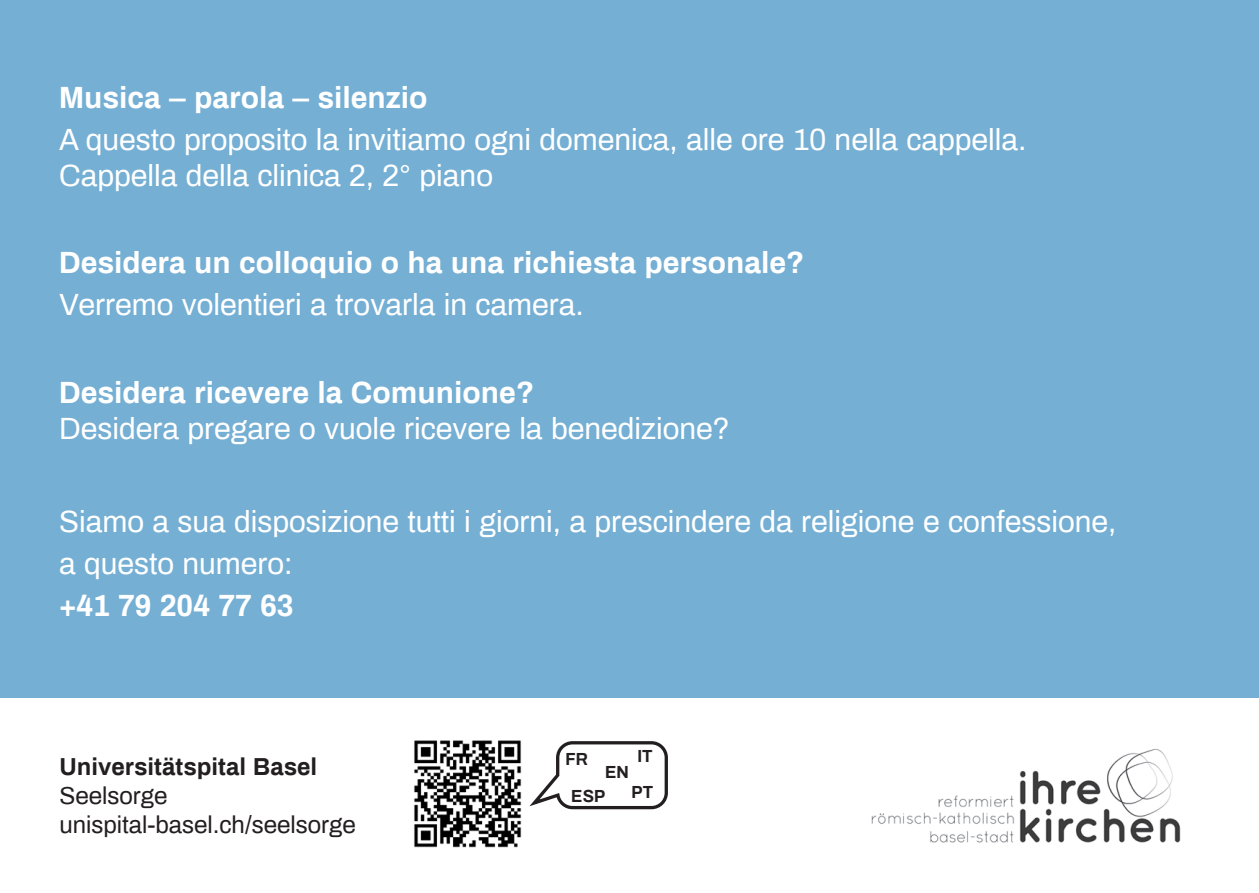
<style>
.page{position:relative;width:1259px;height:893px;background:#fff}
.page>*{position:absolute;margin:0;border:0;box-sizing:border-box;transform-origin:0 0}
.t1{font:30px "Archivo";color:#fff}
.t2{font:700 30px "Archivo";color:#fff}
.t3{font:24px "Archivo";color:#231f20}
.t4{font:700 24px "Archivo";color:#231f20}
.t5{font:700 17.1px "Archivo";color:#231f20}
</style>
<div class="page">
<div style="left:0;top:0;width:1259px;height:698px;background:#75afd4"></div>
<img style="left:871px;top:748px;width:310px;height:95px">
<img style="left:414px;top:740px;width:108px;height:108px">
<svg style="left:529px;top:741px;width:139px;height:68px"></svg>
<p class="t2" style="left:59px;top:76px;width:370px">Musica – parola – silenzio</p>
<p class="t1" style="left:59px;top:118px;width:969px">A questo proposito la invitiamo ogni domenica, alle ore 10 nella cappella.</p>
<p class="t1" style="left:59px;top:154px;width:435px">Cappella della clinica 2, 2° piano</p>
<p class="t2" style="left:59px;top:241px;width:747px">Desidera un colloquio o ha una richiesta personale?</p>
<p class="t1" style="left:59px;top:283px;width:526px">Verremo volentieri a trovarla in camera.</p>
<p class="t2" style="left:59px;top:370px;width:477px">Desidera ricevere la Comunione?</p>
<p class="t1" style="left:59px;top:406px;width:672px">Desidera pregare o vuole ricevere la benedizione?</p>
<p class="t1" style="left:59px;top:499px;width:1059px">Siamo a sua disposizione tutti i giorni, a prescindere da religione e confessione,</p>
<p class="t1" style="left:59px;top:541px;width:235px">a questo numero:</p>
<p class="t2" style="left:59px;top:583px;width:236px">+41 79 204 77 63</p>
<p class="t4" style="left:60px;top:749px;width:259px">Universitätspital Basel</p>
<p class="t3" style="left:60px;top:778px;width:110px">Seelsorge</p>
<p class="t3" style="left:60px;top:807px;width:298px">unispital-basel.ch/seelsorge</p>
<p class="t5" style="left:565px;top:746px;width:24px">FR</p>
<p class="t5" style="left:637px;top:744px;width:17px">IT</p>
<p class="t5" style="left:605px;top:759px;width:25px">EN</p>
<p class="t5" style="left:571px;top:784px;width:36px">ESP</p>
<p class="t5" style="left:631px;top:780px;width:23px">PT</p>
</div>
